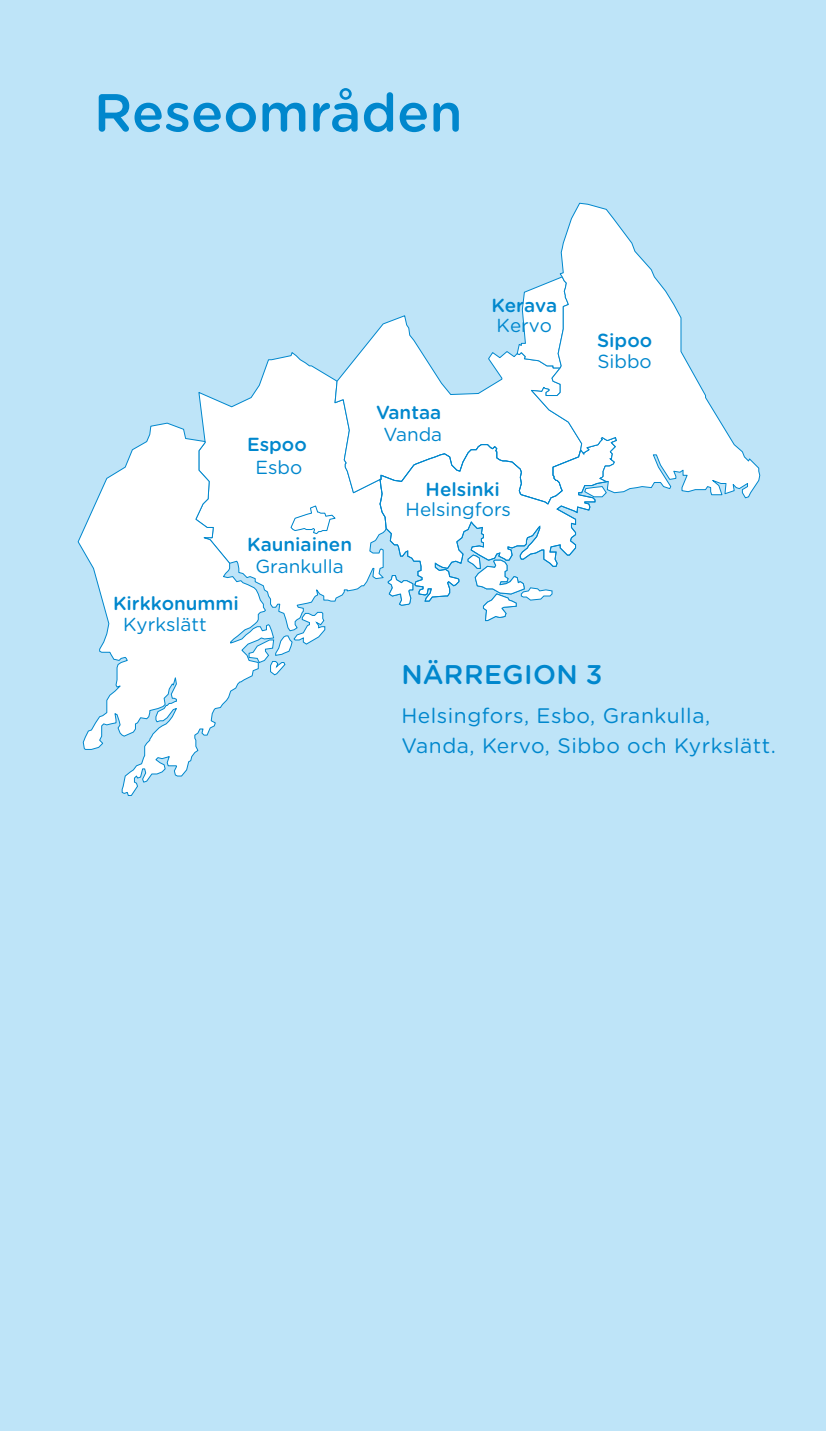
<style>
.page{position:relative;width:826px;height:1431px;background:#fff}
.page>*{position:absolute;margin:0;border:0;box-sizing:border-box;transform-origin:0 0}
.t1{font:500 53.4px "Gotham Rounded";color:#0087cd}
.t2{font:500 27px "Gotham Rounded";letter-spacing:.015em;color:#0087cd}
.t3{font:21px/30px "Gotham Rounded";letter-spacing:.025em;color:#0087cd}
.t4{font:500 18.9px "Gotham Rounded";color:#0087cd}
.t5{font:18.9px "Gotham Rounded";color:#0087cd}
</style>
<div class="page">
<div style="left:0;top:0;width:825px;height:1431px;background:#bee4f8"></div>
<svg style="left:198px;top:392px;width:50px;height:30px"></svg>
<svg style="left:559px;top:202px;width:201px;height:297px"></svg>
<svg style="left:248px;top:276px;width:370px;height:399px"></svg>
<svg style="left:77px;top:422px;width:198px;height:374px"></svg>
<h1 class="t1" style="left:94px;top:74px;width:370px">Reseområden</h1>
<p class="t4" style="left:491px;top:292px;width:68px">Kerava</p>
<p class="t5" style="left:496px;top:313px;width:57px">Kervo</p>
<p class="t4" style="left:247px;top:431px;width:61px">Espoo</p>
<p class="t5" style="left:255px;top:454px;width:48px">Esbo</p>
<p class="t4" style="left:113px;top:589px;width:127px">Kirkkonummi</p>
<p class="t5" style="left:123px;top:612px;width:85px">Kyrkslätt</p>
<p class="t4" style="left:247px;top:531px;width:106px">Kauniainen</p>
<p class="t5" style="left:255px;top:553px;width:90px">Grankulla</p>
<p class="t4" style="left:376px;top:399px;width:67px">Vantaa</p>
<p class="t5" style="left:383px;top:421px;width:60px">Vanda</p>
<p class="t4" style="left:425px;top:475px;width:76px">Helsinki</p>
<p class="t5" style="left:405px;top:497px;width:107px">Helsingfors</p>
<p class="t4" style="left:597px;top:327px;width:57px">Sipoo</p>
<p class="t5" style="left:597px;top:348px;width:56px">Sibbo</p>
<p class="t2" style="left:401px;top:655px;width:203px">NÄRREGION 3</p>
<p class="t3" style="left:401px;top:699px;width:376px">Helsingfors, Esbo, Grankulla,<br>Vanda, Kervo, Sibbo och Kyrkslätt.</p>
</div>
